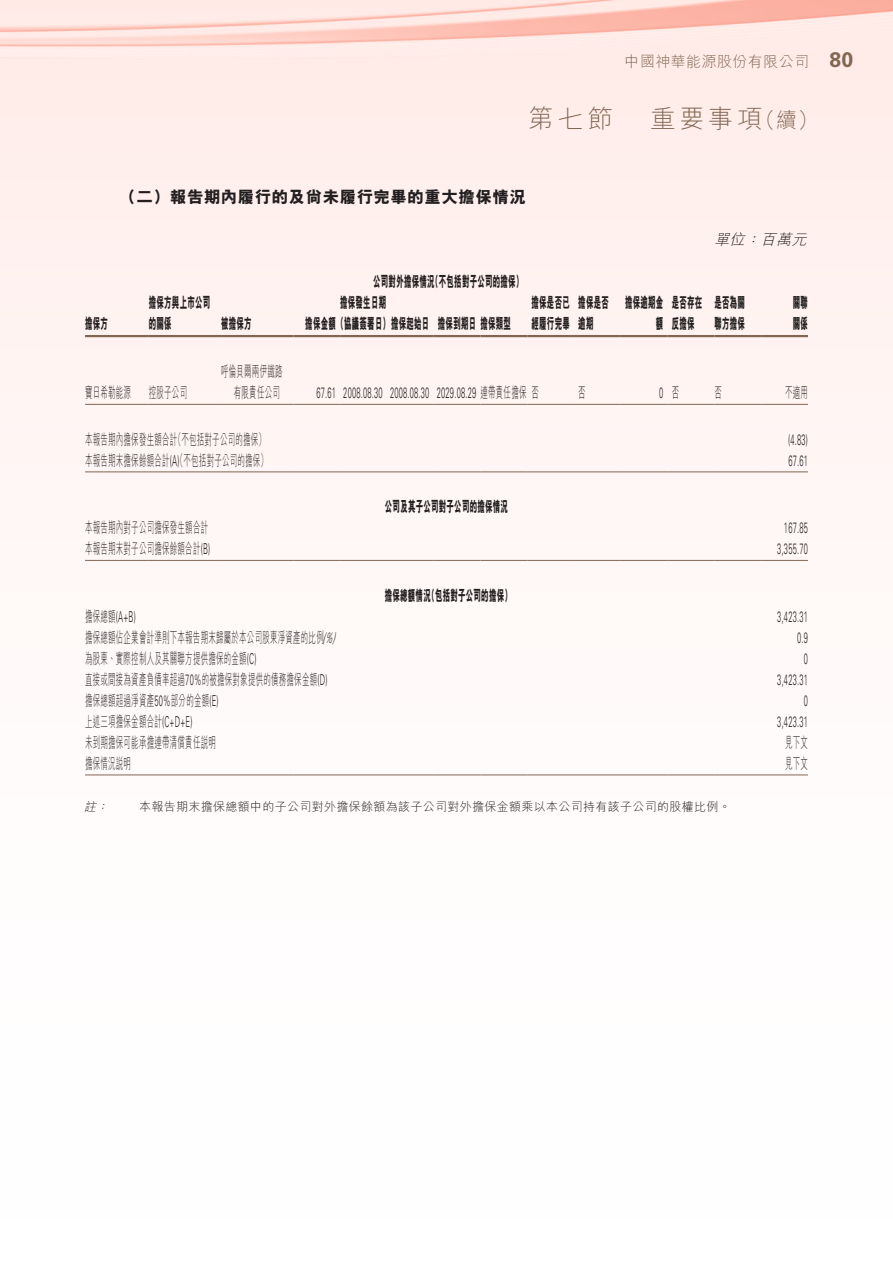
<style>
.page{position:relative;width:893px;height:1263px;background:#fff}
.page>*{position:absolute;margin:0;border:0;box-sizing:border-box;transform-origin:0 0}
.t1{font:300 25.5px "M Hei HK";letter-spacing:.155em;color:#836553}
.t2{font:300 21px "M Hei HK";color:#836553}
.t3{font:700 21px "Univers LT Std";color:#836553}
.t4{font:800 16.5px "M Hei HK";letter-spacing:.03em;color:#231f20}
.t5{font:300 15px "M Hei HK";letter-spacing:.03em;color:#231f20;scale:.5 1}
.t6{font:800 15px/21px "M Hei HK";letter-spacing:.03em;color:#231f20;scale:.5 1}
.t7{font:300 15px "Univers LT Std";letter-spacing:.03em;color:#231f20;scale:.5 1}
.t8{font:300 15px "M Hei HK";letter-spacing:.03em;color:#836553}
.t9{font:italic 300 15px "M Hei HK";color:#231f20}
.t10{font:300 12px "M Hei HK";letter-spacing:.03em;color:#231f20}
.t11{font:italic 300 12px "M Hei HK";color:#231f20}
.s1{font-family:"M Hei HK"}
.s2{font-family:"Univers LT Std"}
.s3{font-family:"Univers LT Std";font-style:italic}
</style>
<div class="page">
<hr style="left:85px;top:335px;width:64px;height:2px;background:#836553">
<hr style="left:149px;top:335px;width:72px;height:2px;background:#836553">
<hr style="left:221px;top:335px;width:72px;height:2px;background:#836553">
<hr style="left:293px;top:335px;width:47px;height:2px;background:#836553">
<hr style="left:340px;top:335px;width:47px;height:2px;background:#836553">
<hr style="left:387px;top:335px;width:47px;height:2px;background:#836553">
<hr style="left:434px;top:335px;width:46px;height:2px;background:#836553">
<hr style="left:480px;top:335px;width:47px;height:2px;background:#836553">
<hr style="left:527px;top:335px;width:47px;height:2px;background:#836553">
<hr style="left:574px;top:335px;width:47px;height:2px;background:#836553">
<hr style="left:621px;top:335px;width:47px;height:2px;background:#836553">
<hr style="left:668px;top:335px;width:46px;height:2px;background:#836553">
<hr style="left:714px;top:335px;width:47px;height:2px;background:#836553">
<hr style="left:761px;top:335px;width:47px;height:2px;background:#836553">
<hr style="left:85px;top:404px;width:64px;height:1px;background:#836553">
<hr style="left:149px;top:404px;width:72px;height:1px;background:#836553">
<hr style="left:221px;top:404px;width:72px;height:1px;background:#836553">
<hr style="left:293px;top:404px;width:47px;height:1px;background:#836553">
<hr style="left:340px;top:404px;width:47px;height:1px;background:#836553">
<hr style="left:387px;top:404px;width:47px;height:1px;background:#836553">
<hr style="left:434px;top:404px;width:46px;height:1px;background:#836553">
<hr style="left:480px;top:404px;width:47px;height:1px;background:#836553">
<hr style="left:527px;top:404px;width:47px;height:1px;background:#836553">
<hr style="left:574px;top:404px;width:47px;height:1px;background:#836553">
<hr style="left:621px;top:404px;width:47px;height:1px;background:#836553">
<hr style="left:668px;top:404px;width:46px;height:1px;background:#836553">
<hr style="left:714px;top:404px;width:47px;height:1px;background:#836553">
<hr style="left:761px;top:404px;width:47px;height:1px;background:#836553">
<hr style="left:85px;top:471px;width:64px;height:1px;background:#836553">
<hr style="left:149px;top:471px;width:72px;height:1px;background:#836553">
<hr style="left:221px;top:471px;width:72px;height:1px;background:#836553">
<hr style="left:293px;top:471px;width:47px;height:1px;background:#836553">
<hr style="left:340px;top:471px;width:47px;height:1px;background:#836553">
<hr style="left:387px;top:471px;width:47px;height:1px;background:#836553">
<hr style="left:434px;top:471px;width:46px;height:1px;background:#836553">
<hr style="left:480px;top:471px;width:47px;height:1px;background:#836553">
<hr style="left:527px;top:471px;width:47px;height:1px;background:#836553">
<hr style="left:574px;top:471px;width:47px;height:1px;background:#836553">
<hr style="left:621px;top:471px;width:47px;height:1px;background:#836553">
<hr style="left:668px;top:471px;width:46px;height:1px;background:#836553">
<hr style="left:714px;top:471px;width:47px;height:1px;background:#836553">
<hr style="left:761px;top:471px;width:47px;height:1px;background:#836553">
<hr style="left:85px;top:560px;width:64px;height:1px;background:#836553">
<hr style="left:149px;top:560px;width:72px;height:1px;background:#836553">
<hr style="left:221px;top:560px;width:72px;height:1px;background:#836553">
<hr style="left:293px;top:560px;width:47px;height:1px;background:#836553">
<hr style="left:340px;top:560px;width:47px;height:1px;background:#836553">
<hr style="left:387px;top:560px;width:47px;height:1px;background:#836553">
<hr style="left:434px;top:560px;width:46px;height:1px;background:#836553">
<hr style="left:480px;top:560px;width:47px;height:1px;background:#836553">
<hr style="left:527px;top:560px;width:47px;height:1px;background:#836553">
<hr style="left:574px;top:560px;width:47px;height:1px;background:#836553">
<hr style="left:621px;top:560px;width:47px;height:1px;background:#836553">
<hr style="left:668px;top:560px;width:46px;height:1px;background:#836553">
<hr style="left:714px;top:560px;width:47px;height:1px;background:#836553">
<hr style="left:761px;top:560px;width:47px;height:1px;background:#836553">
<hr style="left:85px;top:774px;width:64px;height:1px;background:#836553">
<hr style="left:149px;top:774px;width:72px;height:1px;background:#836553">
<hr style="left:221px;top:774px;width:72px;height:1px;background:#836553">
<hr style="left:293px;top:774px;width:47px;height:1px;background:#836553">
<hr style="left:340px;top:774px;width:47px;height:1px;background:#836553">
<hr style="left:387px;top:774px;width:47px;height:1px;background:#836553">
<hr style="left:434px;top:774px;width:46px;height:1px;background:#836553">
<hr style="left:480px;top:774px;width:47px;height:1px;background:#836553">
<hr style="left:527px;top:774px;width:47px;height:1px;background:#836553">
<hr style="left:574px;top:774px;width:47px;height:1px;background:#836553">
<hr style="left:621px;top:774px;width:47px;height:1px;background:#836553">
<hr style="left:668px;top:774px;width:46px;height:1px;background:#836553">
<hr style="left:714px;top:774px;width:47px;height:1px;background:#836553">
<hr style="left:761px;top:774px;width:47px;height:1px;background:#836553">
<p class="t8" style="left:625px;top:54px;width:186px">中國神華能源股份有限公司</p>
<h1 class="t1" style="left:528px;top:106px;width:86px">第七節</h1>
<h1 class="t1" style="left:650px;top:106px;width:114px">重要事項</h1>
<h2 class="t2" style="left:754px;top:110px;width:65px">（續(</h2>
<h2 class="t3" style="left:830px;top:48px;width:25px">80</h2>
<p class="t6" style="left:85px;top:313px;width:47px">擔保方</p>
<p class="t4" style="left:120px;top:189px;width:408px">（二）報告期內履行的及尚未履行完畢的重大擔保情況</p>
<p class="t6" style="left:431px;top:271px;width:186px">（不包括對子公司的擔保(</p>
<p class="t6" style="left:373px;top:271px;width:124px">公司對外擔保情況</p>
<p class="t9" style="left:714px;top:232px;width:36px">單位</p>
<p class="t9" style="left:761px;top:232px;width:51px">百萬元</p>
<p class="t9" style="left:745px;top:232px;width:20px">：</p>
<p class="t6" style="left:149px;top:292px;width:124px">擔保方與上市公司</p>
<p class="t6" style="left:149px;top:313px;width:47px">的關係</p>
<p class="t6" style="left:221px;top:313px;width:63px">被擔保方</p>
<p class="t5" style="left:221px;top:364px;width:124px">呼倫貝爾兩伊鐵路</p>
<p class="t6" style="left:340px;top:292px;width:94px">擔保發生日期</p>
<p class="t6" style="left:305px;top:313px;width:250px">擔保金額（協議簽署日）擔保起始日</p>
<p class="t6" style="left:438px;top:313px;width:148px">擔保到期日擔保類型</p>
<p class="t6" style="left:531px;top:292px;width:78px">擔保是否已經履行完畢</p>
<p class="t6" style="left:578px;top:292px;width:63px">擔保是否逾期</p>
<p class="t6" style="left:625px;top:292px;width:78px;text-align:right">擔保逾期金額</p>
<p class="t6" style="left:672px;top:292px;width:63px">是否存在反擔保</p>
<p class="t6" style="left:714px;top:292px;width:63px">是否為關聯方擔保</p>
<p class="t6" style="left:793px;top:292px;width:32px">關聯關係</p>
<p class="t5" style="left:85px;top:385px;width:94px">寶日希勒能源</p>
<p class="t5" style="left:149px;top:385px;width:78px">控股子公司</p>
<p class="t5" style="left:234px;top:385px;width:94px">有限責任公司</p>
<p class="t7" style="left:316px;top:384px;width:41px">67.61</p>
<p class="t7" style="left:343px;top:384px;width:80px">2008.08.30</p>
<p class="t7" style="left:390px;top:384px;width:80px">2008.08.30</p>
<p class="t7" style="left:437px;top:384px;width:206px">2029.08.29 <span class="s1">連帶責任擔保 否</span></p>
<p class="t5" style="left:578px;top:385px;width:16px">否</p>
<p class="t7" style="left:659px;top:384px;width:10px">0</p>
<p class="t5" style="left:672px;top:385px;width:16px">否</p>
<p class="t5" style="left:714px;top:385px;width:16px">否</p>
<p class="t5" style="left:785px;top:385px;width:47px">不適用</p>
<p class="t5" style="left:174px;top:432px;width:186px">（不包括對子公司的擔保(</p>
<p class="t5" style="left:85px;top:432px;width:186px">本報告期內擔保發生額合計</p>
<p class="t7" style="left:788px;top:430px;width:41px">)4.83(</p>
<p class="t5" style="left:85px;top:453px;width:368px">本報告期末擔保餘額合計 <span class="s2">)</span> （<span class="s2">A(</span> 不包括對子公司的擔保(</p>
<p class="t7" style="left:788px;top:451px;width:41px">67.61</p>
<p class="t6" style="left:385px;top:496px;width:248px">公司及其子公司對子公司的擔保情況</p>
<p class="t5" style="left:85px;top:520px;width:248px">本報告期內對子公司擔保發生額合計</p>
<p class="t7" style="left:784px;top:519px;width:49px">167.85</p>
<p class="t5" style="left:85px;top:541px;width:252px">本報告期末對子公司擔保餘額合計 <span class="s2">(B(</span></p>
<p class="t7" style="left:777px;top:540px;width:63px">3,355.70</p>
<p class="t6" style="left:427px;top:585px;width:170px">（包括對子公司的擔保(</p>
<p class="t6" style="left:385px;top:585px;width:94px">擔保總額情況</p>
<p class="t7" style="left:85px;top:607px;width:103px"><span class="s1">擔保總額</span> ( B+A (</p>
<p class="t7" style="left:777px;top:607px;width:63px">3,423.31</p>
<p class="t5" style="left:85px;top:630px;width:510px">擔保總額佔企業會計準則下本報告期末歸屬於本公司股東淨資產的比例 <span class="s3">(%)</span></p>
<p class="t7" style="left:797px;top:628px;width:23px">0.9</p>
<p class="t5" style="left:85px;top:651px;width:345px">為股東、實際控制人及其關聯方提供擔保的金額 <span class="s2">(C(</span></p>
<p class="t7" style="left:804px;top:649px;width:10px">0</p>
<p class="t5" style="left:85px;top:672px;width:486px">直接或間接為資產負債率超過<span class="s2">70%</span>的被擔保對象提供的債務擔保金額 <span class="s2">(D(</span></p>
<p class="t7" style="left:777px;top:670px;width:63px">3,423.31</p>
<p class="t5" style="left:85px;top:693px;width:269px">擔保總額超過淨資產<span class="s2">50%</span>部分的金額 <span class="s2">(E(</span></p>
<p class="t7" style="left:804px;top:691px;width:10px">0</p>
<p class="t5" style="left:85px;top:714px;width:216px">上述三項擔保金額合計 <span class="s2">( E+D+C (</span></p>
<p class="t7" style="left:777px;top:712px;width:63px">3,423.31</p>
<p class="t5" style="left:85px;top:735px;width:263px">未到期擔保可能承擔連帶清償責任說明</p>
<p class="t5" style="left:785px;top:735px;width:47px">見下文</p>
<p class="t5" style="left:85px;top:756px;width:94px">擔保情況說明</p>
<p class="t5" style="left:785px;top:756px;width:47px">見下文</p>
<p class="t11" style="left:84px;top:801px;width:17px">註</p>
<p class="t11" style="left:96px;top:801px;width:17px">：</p>
<p class="t10" style="left:139px;top:801px;width:593px">本報告期末擔保總額中的子公司對外擔保餘額為該子公司對外擔保金額乘以本公司持有該子公司的股權比例。</p>
</div>
